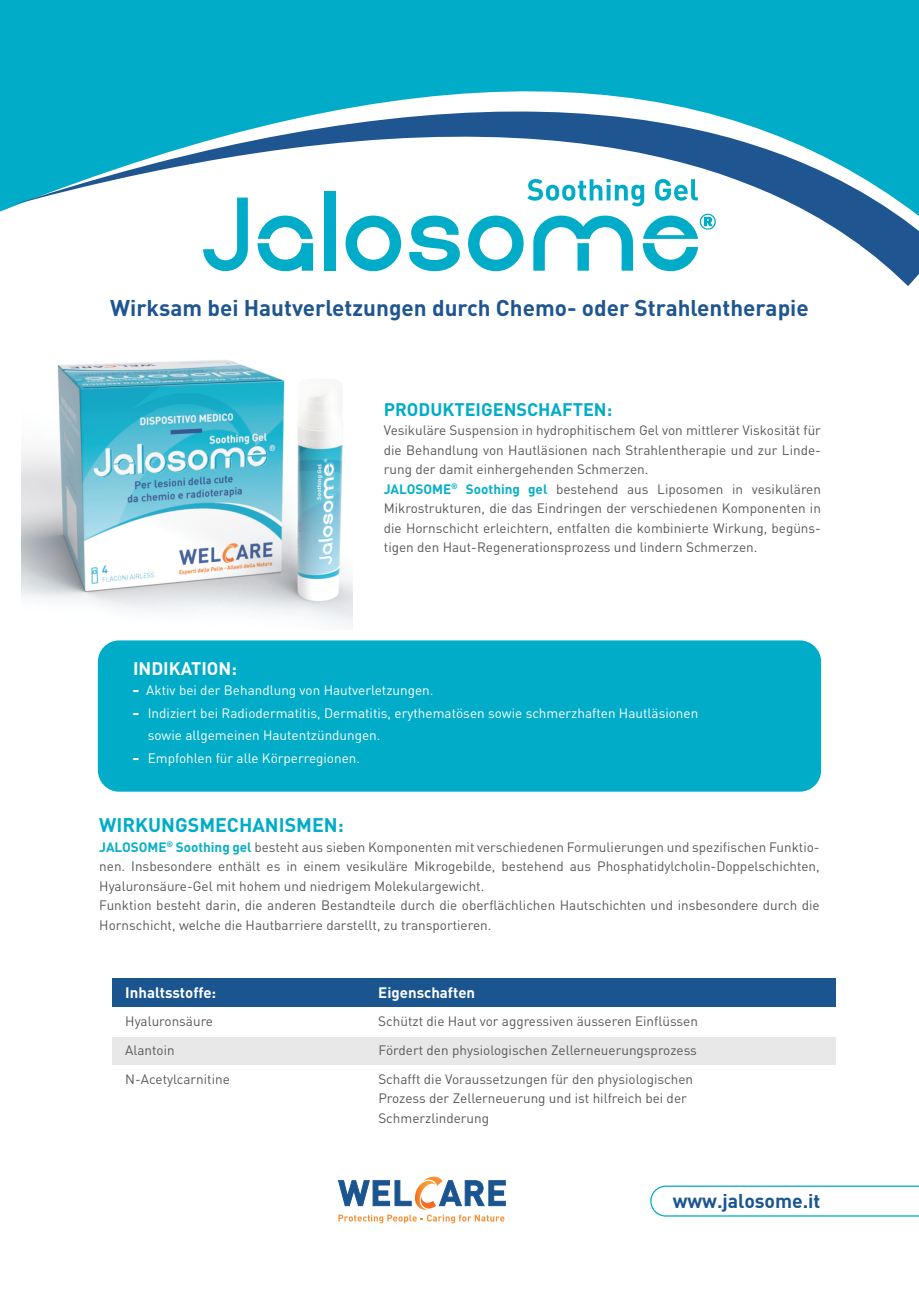
<style>
.page{position:relative;width:919px;height:1289px;background:#fff}
.page>*{position:absolute;margin:0;border:0;box-sizing:border-box;transform-origin:0 0}
.t1{font:700 22.5px "DIN";color:#1f5590}
.t2{font:700 19.5px "DIN";color:#00acc8}
.t3{font:19.5px "DIN Bold";letter-spacing:-.005em;color:#1b5590}
.t4{font:700 18px "DIN";color:#00acc8}
.t5{font:700 18px "DIN";color:#fff}
.t6{font:700 15px "DIN";color:#fff}
.t7{font:13.5px/19.5px "DIN";color:#57585a}
.t8{font:13.5px/22.5px "DIN";color:#fff}
.s1{font-weight:700;color:#08afc8}
.s2{font-family:"DIN Black Alternate"}
</style>
<div class="page">
<div style="left:98px;top:640px;width:723px;height:151px;background:#00acc8;border-radius:21px"></div>
<div style="left:0;top:0;width:918px;height:212px;background:#00acc8"></div>
<svg style="left:13px;top:111px;width:905px;height:175px"></svg>
<svg style="left:11px;top:160px;width:710px;height:111px"></svg>
<svg style="left:650px;top:1185px;width:268px;height:31px"></svg>
<svg style="left:338px;top:1176px;width:167px;height:47px"></svg>
<img style="left:22px;top:360px;width:331px;height:266px">
<div style="left:113px;top:977px;width:722px;height:30px;background:#1b5590"></div>
<div style="left:113px;top:1006px;width:722px;height:30px;background:#fff"></div>
<div style="left:113px;top:1036px;width:722px;height:30px;background:#e8e8e8"></div>
<div style="left:113px;top:1065px;width:722px;height:30px;background:#fff"></div>
<h1 class="t1" style="left:110px;top:293px;width:700px">Wirksam bei Hautverletzungen durch Chemo- oder Strahlentherapie</h1>
<h3 class="t4" style="left:384px;top:397px;width:230px">PRODUKTEIGENSCHAFTEN:</h3>
<p class="t7" style="left:384px;top:420px;width:438px">Vesikuläre Suspension in hydrophitischem Gel von mittlerer Viskosität für die Behandlung von Hautläsionen nach Strahlentherapie und zur Linde&shy;rung der damit einhergehenden Schmerzen.<br><span class="s1">JALOSOME</span><sup>®</sup> <span class="s1">Soothing gel</span> bestehend aus Liposomen in vesikulären Mikrostrukturen, die das Eindringen der verschiedenen Komponenten in die Hornschicht erleichtern, entfalten die kombinierte Wirkung, begüns&shy;tigen den Haut-Regenerationsprozess und lindern Schmerzen.</p>
<h3 class="t5" style="left:133px;top:656px;width:105px">INDIKATION:</h3>
<p class="t8" style="left:132px;top:678px;width:302px"><span class="s2">-</span> Aktiv bei der Behandlung von Hautverletzungen.</p>
<p class="t8" style="left:148px;top:701px;width:552px;text-indent:-15px"><span class="s2">-</span> Indiziert bei Radiodermatitis, Dermatitis, erythematösen sowie schmerzhaften Hautläsionen sowie allgemeinen Hautentzündungen.</p>
<p class="t8" style="left:132px;top:746px;width:229px"><span class="s2">-</span> Empfohlen für alle Körperregionen.</p>
<h2 class="t2" style="left:99px;top:812px;width:246px">WIRKUNGSMECHANISMEN:</h2>
<p class="t7" style="left:99px;top:837px;width:722px"><span class="s1">JALOSOME</span><sup>®</sup> <span class="s1">Soothing gel</span> besteht aus sieben Komponenten mit verschiedenen Formulierungen und spezifischen Funktio&shy;nen. Insbesondere enthält es in einem vesikuläre Mikrogebilde, bestehend aus Phosphatidylcholin-Doppelschichten, Hyaluronsäure-Gel mit hohem und niedrigem Molekulargewicht.<br>Funktion besteht darin, die anderen Bestandteile durch die oberflächlichen Hautschichten und insbesondere durch die Hornschicht, welche die Hautbarriere darstellt, zu transportieren.</p>
<p class="t6" style="left:125px;top:982px;width:92px">Inhaltsstoffe:</p>
<p class="t6" style="left:378px;top:982px;width:98px">Eigenschaften</p>
<p class="t7" style="left:125px;top:1011px;width:89px">Hyaluronsäure</p>
<p class="t7" style="left:378px;top:1011px;width:321px">Schützt die Haut vor aggressiven äusseren Einflüssen</p>
<p class="t7" style="left:125px;top:1040px;width:51px">Alantoin</p>
<p class="t7" style="left:378px;top:1040px;width:320px">Fördert den physiologischen Zellerneuerungsprozess</p>
<p class="t7" style="left:125px;top:1068px;width:106px">N-Acetylcarnitine</p>
<p class="t7" style="left:378px;top:1068px;width:316px">Schafft die Voraussetzungen für den physiologischen<br>Prozess der Zellerneuerung und ist hilfreich bei der<br>Schmerzlinderung</p>
<h2 class="t3" style="left:672px;top:1187px;width:149px">www.jalosome.it</h2>
</div>
